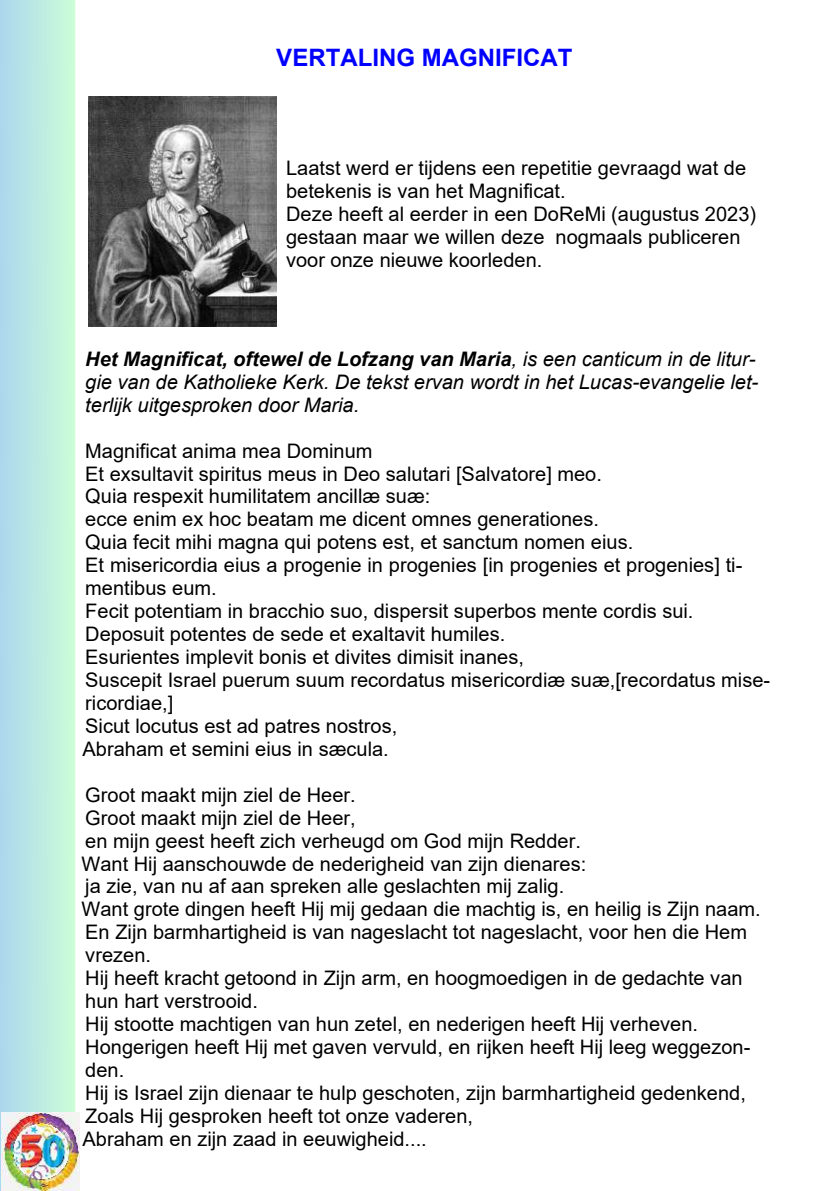
<style>
.page{position:relative;width:840px;height:1191px;background:#fff}
.page>*{position:absolute;margin:0;border:0;box-sizing:border-box;transform-origin:0 0}
.t1{font:700 24px "Arial";color:#00f}
.t2{font:20px/23px "Arial";color:#000}
.t3{font:italic 20px/23px "Arial";color:#000}
.s1{font-weight:700}
</style>
<div class="page">
<img style="left:0;top:0;width:173px;height:1191px">
<img style="left:88px;top:96px;width:188px;height:230px">
<img style="left:2px;top:1112px;width:77px;height:78px">
<p class="t1" style="left:276px;top:49px;width:298px">VERTALING MAGNIFICAT</p>
<p class="t2" style="left:286px;top:159px;width:471px">Laatst werd er tijdens een repetitie gevraagd wat de betekenis is van het Magnificat.<br>Deze heeft al eerder in een DoReMi (augustus 2023) gestaan maar we willen deze nogmaals publiceren voor onze nieuwe koorleden.</p>
<p class="t3" style="left:85px;top:349px;width:674px"><span class="s1">Het Magnificat, oftewel de Lofzang van Maria</span>, is een canticum in de litur&shy;gie van de Katholieke Kerk. De tekst ervan wordt in het Lucas-evangelie let&shy;terlijk uitgesproken door Maria.</p>
<p class="t2" style="left:83px;top:441px;width:688px">Magnificat anima mea Dominum<br>Et exsultavit spiritus meus in Deo salutari [Salvatore] meo.<br>Quia respexit humilitatem ancillÊ suÊ:<br>ecce enim ex hoc beatam me dicent omnes generationes.<br>Quia fecit mihi magna qui potens est, et sanctum nomen eius.<br>Et misericordia eius a progenie in progenies [in progenies et progenies] ti&shy;mentibus eum.<br>Fecit potentiam in bracchio suo, dispersit superbos mente cordis sui.<br>Deposuit potentes de sede et exaltavit humiles.<br>Esurientes implevit bonis et divites dimisit inanes,<br>Suscepit Israel puerum suum recordatus misericordiÊ suÊ,[recordatus mise&shy;ricordiae,]<br>Sicut locutus est ad patres nostros,<br>Abraham et semini eius in sÊcula.</p>
<p class="t2" style="left:81px;top:785px;width:680px">Groot maakt mijn ziel de Heer.<br>Groot maakt mijn ziel de Heer,<br>en mijn geest heeft zich verheugd om God mijn Redder.<br>Want Hij aanschouwde de nederigheid van zijn dienares:<br>ja zie, van nu af aan spreken alle geslachten mij zalig.<br>Want grote dingen heeft Hij mij gedaan die machtig is, en heilig is Zijn naam.<br>En Zijn barmhartigheid is van nageslacht tot nageslacht, voor hen die Hem vrezen.<br>Hij heeft kracht getoond in Zijn arm, en hoogmoedigen in de gedachte van hun hart verstrooid.<br>Hij stootte machtigen van hun zetel, en nederigen heeft Hij verheven.<br>Hongerigen heeft Hij met gaven vervuld, en rijken heeft Hij leeg weggezon&shy;den.<br>Hij is Israel zijn dienaar te hulp geschoten, zijn barmhartigheid gedenkend, Zoals Hij gesproken heeft tot onze vaderen,<br>Abraham en zijn zaad in eeuwigheid....</p>
</div>
